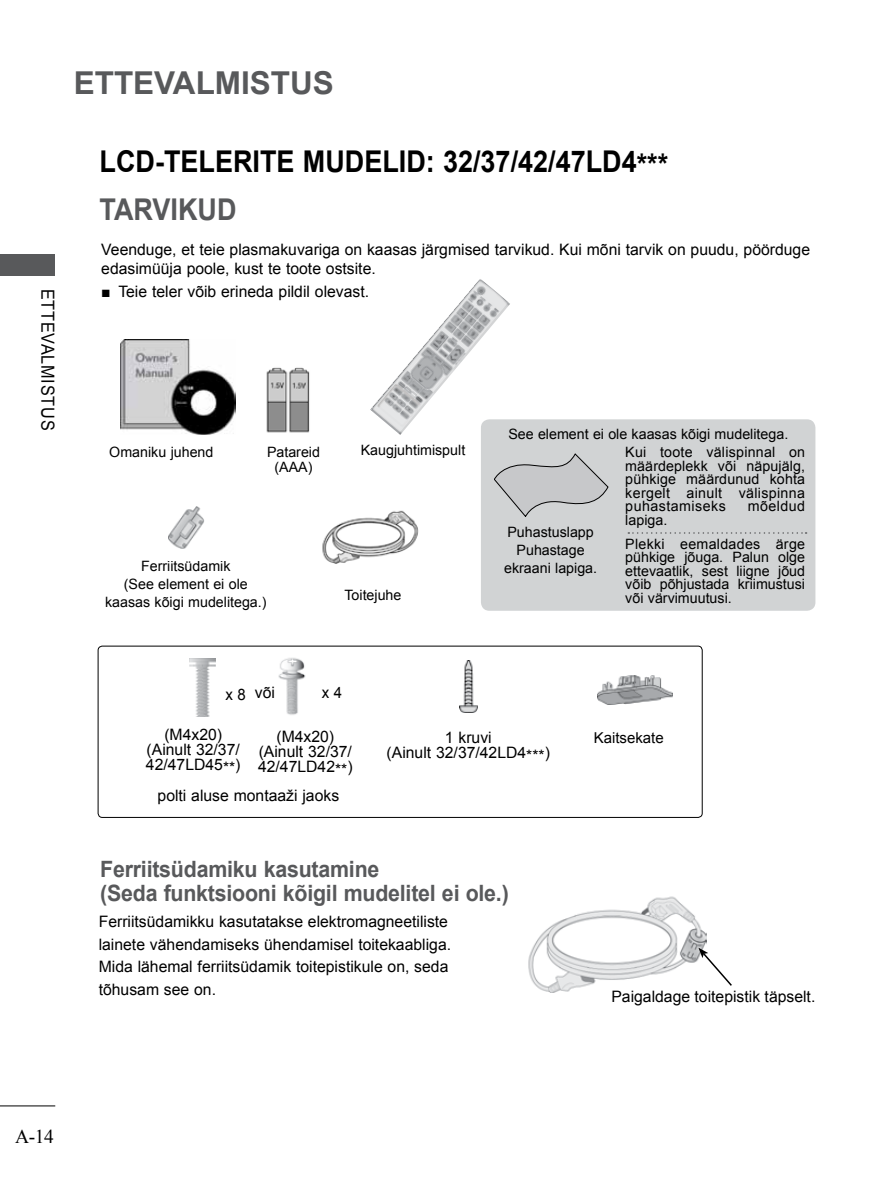
<style>
.page{position:relative;width:893px;height:1191px;background:#fff}
.page>*{position:absolute;margin:0;border:0;box-sizing:border-box;transform-origin:0 0}
.t1{font:700 31.5px "Arial";color:#58595b}
.t2{font:700 30px "Arial";color:#000;scale:.9 1}
.t3{font:700 30px "Arial";color:#58595b;scale:.9 1}
.t4{font:700 22.5px/24px "Arial";letter-spacing:-.01em;color:#58595b;scale:.95 1}
.t5{font:19.5px "Times New Roman";color:#000}
.t6{font:18px "Arial";letter-spacing:.05em;color:#000;scale:.9 1}
.t7{font:15.75px/15px "Arial";color:#000;text-align:center}
.t8{font:15.75px "Arial";color:#000;scale:.95 1}
.t9{font:15px "Arial";color:#000}
.t10{font:14.25px/13.5px "Arial";color:#000;text-align:center}
.t11{font:14.25px/24px "Arial";letter-spacing:.02em;color:#000}
.t12{font:14.25px "Arial";letter-spacing:.035em;color:#000}
</style>
<div class="page">
<hr style="left:0;top:1105px;width:55px;height:1px;background:#000">
<div style="left:0;top:254px;width:54px;height:21px;background:#58595b"></div>
<div style="left:98px;top:646px;width:604px;height:171px;border:1px solid #000;border-radius:4px"></div>
<img style="left:459px;top:660px;width:18px;height:52px">
<img style="left:190px;top:658px;width:26px;height:58px">
<img style="left:598px;top:675px;width:74px;height:29px">
<img style="left:278px;top:658px;width:28px;height:57px">
<img style="left:121px;top:340px;width:114px;height:95px">
<img style="left:266px;top:367px;width:44px;height:66px">
<img style="left:322px;top:510px;width:97px;height:54px">
<div style="left:481px;top:419px;width:334px;height:192px;background:#d1d3d4;border-radius:9px"></div>
<svg style="left:494px;top:453px;width:114px;height:64px"></svg>
<svg style="left:628px;top:532px;width:179px;height:2px"></svg>
<img style="left:370px;top:279px;width:140px;height:156px">
<img style="left:169px;top:507px;width:35px;height:42px">
<img style="left:528px;top:896px;width:178px;height:96px">
<svg style="left:698px;top:947px;width:34px;height:40px"></svg>
<h1 class="t1" style="left:74px;top:62px;width:262px">ETTEVALMISTUS</h1>
<p class="t6" style="left:60px;top:289px;width:159px;rotate:90deg">ETTEVALMISTUS</p>
<h2 class="t2" style="left:100px;top:142px;width:633px">LCD-TELERITE MUDELID: 32/37/42/47LD4***</h2>
<h2 class="t3" style="left:100px;top:189px;width:154px">TARVIKUD</h2>
<p class="t7" style="left:101px;top:239px;width:710px;line-height:19.5px;text-align:left">Veenduge, et teie plasmakuvariga on kaasas järgmised tarvikud. Kui mõni tarvik on puudu, pöörduge edasimüüja poole, kust te toote ostsite.</p>
<p class="t7" style="left:101px;top:284px;width:269px">■ Teie teler võib erineda pildil olevast.</p>
<p class="t10" style="left:109px;top:445px;width:106px">Omaniku juhend</p>
<p class="t10" style="left:267px;top:445px;width:55px;line-height:15px">Patareid (AAA)</p>
<p class="t10" style="left:361px;top:443px;width:106px">Kaugjuhtimispult</p>
<p class="t10" style="left:105px;top:556px;width:163px;line-height:18px">Ferriitsüdamik<br>(See element ei ole kaasas kõigi mudelitega.)</p>
<p class="t10" style="left:344px;top:588px;width:59px">Toitejuhe</p>
<p class="t10" style="left:625px;top:425px;width:181px;line-height:18px;text-align:left;text-indent:-117px">See element ei ole kaasas kõigi mudelitega.<br>Kui toote välispinnal on</p>
<p class="t10" style="left:625px;top:459px;width:181px;text-align:justify">määrdeplekk või näpujälg, pühkige määrdunud kohta kergelt ainult välispinna puhastamiseks</p>
<p class="t12" style="left:748px;top:497px;width:59px">mõeldud</p>
<p class="t11" style="left:625px;top:508px;width:181px">lapiga.<br>Plekki eemaldades ärge</p>
<p class="t10" style="left:625px;top:551px;width:181px;text-align:justify">pühkige jõuga. Palun olge ettevaatlik, sest liigne jõud võib põhjustada kriimustusi või värvimuutusi.</p>
<p class="t10" style="left:504px;top:523px;width:95px;line-height:18px">Puhastuslapp<br>Puhastage ekraani lapiga.</p>
<p class="t8" style="left:225px;top:683px;width:23px">x 8</p>
<p class="t7" style="left:255px;top:685px;width:22px">või</p>
<p class="t8" style="left:322px;top:682px;width:23px">x 4</p>
<p class="t7" style="left:146px;top:727px;width:96px">(M4x20) (Ainult 32/37/<br>42/47LD45**)</p>
<p class="t7" style="left:258px;top:728px;width:96px">(M4x20) (Ainult 32/37/<br>42/47LD42**)</p>
<p class="t7" style="left:158px;top:788px;width:183px">polti aluse montaaži jaoks</p>
<p class="t7" style="left:387px;top:730px;width:165px">1 kruvi<br>(Ainult 32/37/42LD4***)</p>
<h3 class="t4" style="left:100px;top:858px;width:432px">Ferriitsüdamiku kasutamine<br>(Seda funktsiooni kõigil mudelitel ei ole.)</h3>
<p class="t7" style="left:99px;top:910px;width:354px;line-height:22.5px;text-align:left">Ferriitsüdamikku kasutatakse elektromagneetiliste lainete vähendamiseks ühendamisel toitekaabliga.<br>Mida lähemal ferriitsüdamik toitepistikule on, seda tõhusam see on.</p>
<p class="t9" style="left:594px;top:728px;width:72px">Kaitsekate</p>
<p class="t7" style="left:611px;top:989px;width:205px">Paigaldage toitepistik täpselt.</p>
<p class="t5" style="left:15px;top:1123px;width:40px">A-14</p>
</div>
